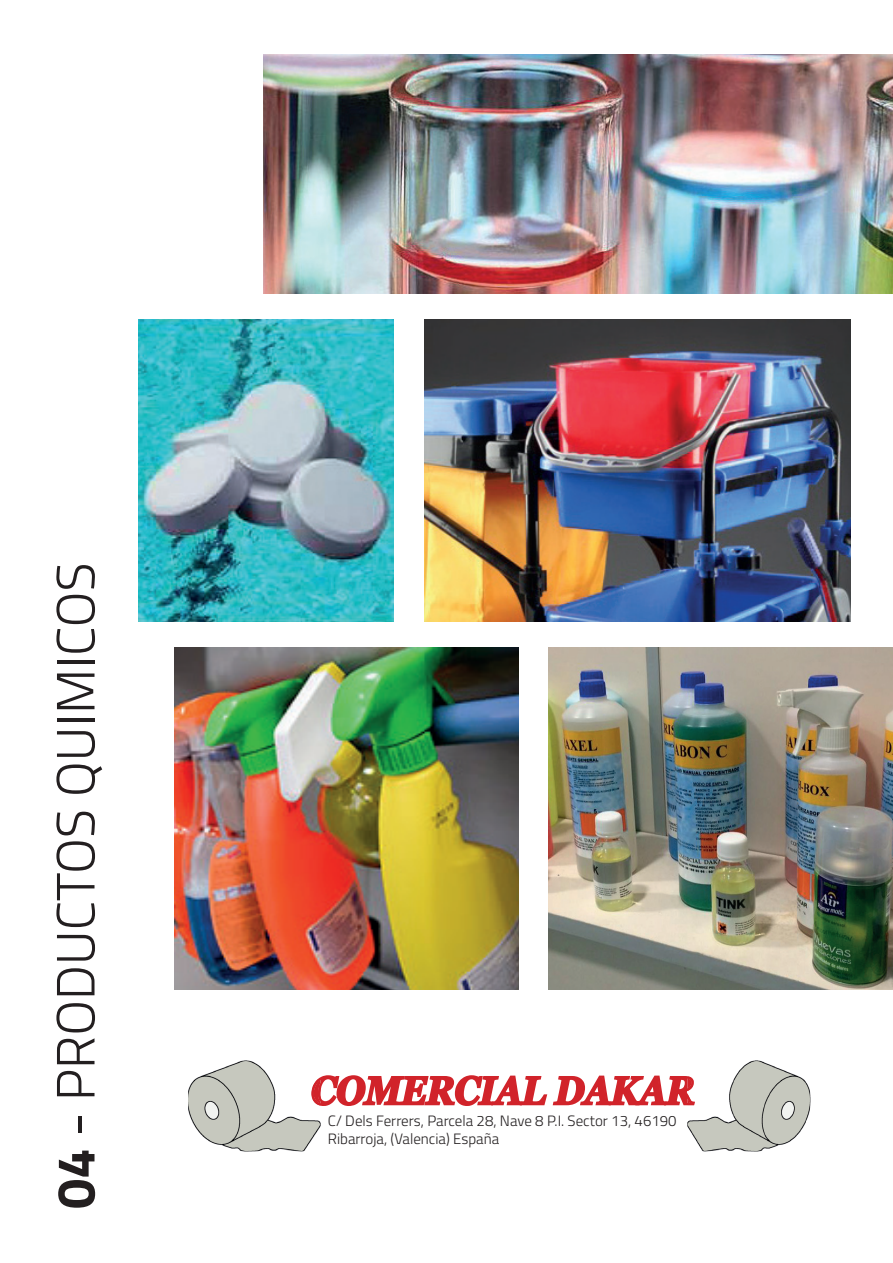
<style>
.page{position:relative;width:893px;height:1263px;background:#fff}
.page>*{position:absolute;margin:0;border:0;box-sizing:border-box;transform-origin:0 0}
.t1{font:300 54px "Titillium";color:#231f20}
.t2{font:italic 700 39px "Georgia";color:#d1232a;scale:.9 1}
.t3{font:300 15px/18px "Titillium";color:#231f20}
.s1{font-weight:700}
</style>
<div class="page">
<img style="left:549px;top:647px;width:344px;height:343px">
<img style="left:425px;top:320px;width:425px;height:301px">
<img style="left:264px;top:54px;width:629px;height:239px">
<img style="left:174px;top:647px;width:345px;height:343px">
<svg style="left:321px;top:1075px;width:366px;height:31px"></svg>
<img style="left:188px;top:1060px;width:133px;height:91px">
<img style="left:311px;top:1087px;width:10px;height:19px">
<img style="left:312px;top:1077px;width:9px;height:28px">
<img style="left:687px;top:1060px;width:123px;height:91px">
<img style="left:693px;top:1076px;width:2px;height:29px">
<img style="left:687px;top:1076px;width:6px;height:29px">
<img style="left:138px;top:320px;width:255px;height:301px">
<h1 class="t1" style="left:36px;top:1209px;width:648px;rotate:-90deg"><span class="s1">04</span> - PRODUCTOS QUIMICOS</h1>
<h2 class="t2" style="left:311px;top:1065px;width:427px">COMERCIAL DAKAR</h2>
<p class="t3" style="left:328px;top:1111px;width:350px">C/ Dels Ferrers, Parcela 28, Nave 8 P.I. Sector 13, 46190<br>Ribarroja, (Valencia) España</p>
</div>
